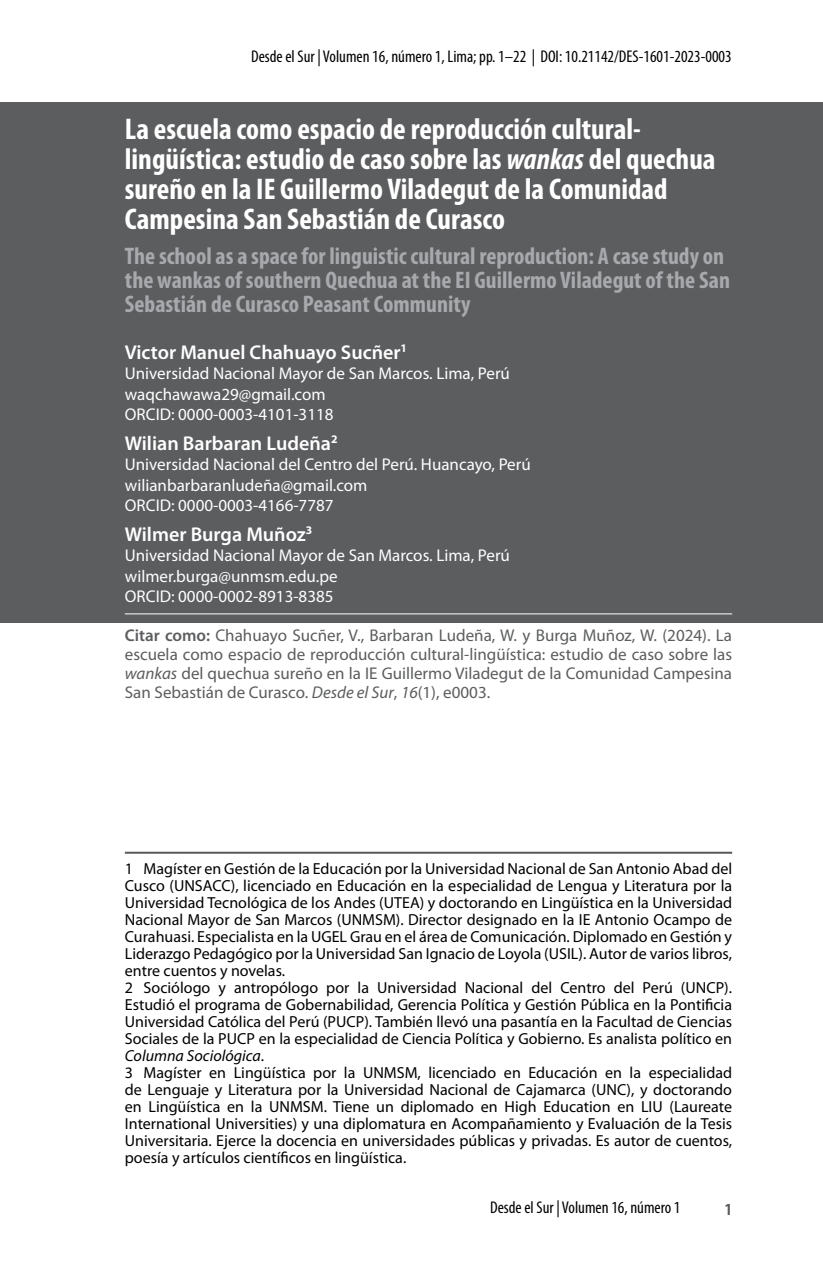
<style>
.page{position:relative;width:823px;height:1265px;background:#fff}
.page>*{position:absolute;margin:0;border:0;box-sizing:border-box;transform-origin:0 0}
.t1{font:700 condensed 30px/30px "Myriad Pro";color:#fff}
.t2{font:700 condensed 24px/24px "Myriad Pro";color:#a7a9ac}
.t3{font:600 20px "Myriad Pro";color:#fff}
.t4{font:17px/20.4px "Myriad Pro";color:#fff}
.t5{font:17px/19px "Myriad Pro";color:#5c5d5f;text-align:justify}
.t6{font:condensed 17px "Myriad Pro";color:#000}
.t7{font:700 condensed 17px "Myriad Pro";color:#5c5d5f}
.t8{font:16px/17px "Myriad Pro";color:#000}
.s1{font-style:italic}
.s2{font-weight:600}
</style>
<div class="page">
<div style="left:0;top:102px;width:822px;height:520px;background:#5c5d5f"></div>
<hr style="left:125px;top:613px;width:606px;height:1px;background:#fff">
<hr style="left:125px;top:851px;width:606px;height:2px;background:#58585b">
<p class="t6" style="left:251px;top:46px;width:482px">Desde el Sur | Volumen 16, número 1, Lima; pp. 1–22 | DOI: 10.21142/DES-1601-2023-0003</p>
<h1 class="t1" style="left:125px;top:113px;width:592px">La escuela como espacio de reproducción cultural&shy;lingüística: estudio de caso sobre las <span class="s1">wankas</span> del quechua sureño en la IE Guillermo Viladegut de la Comunidad Campesina San Sebastián de Curasco</h1>
<h2 class="t2" style="left:125px;top:244px;width:606px">The school as a space for linguistic cultural reproduction: A case study on the wankas of southern Quechua at the EI Guillermo Viladegut of the San<br>Sebastián de Curasco Peasant Community</h2>
<p class="t3" style="left:125px;top:339px;width:283px">Victor Manuel Chahuayo Sucñer<sup>1</sup></p>
<p class="t4" style="left:125px;top:363px;width:386px">Universidad Nacional Mayor de San Marcos. Lima, Perú waqchawawa29@gmail.com<br>ORCID: 0000-0003-4101-3118</p>
<p class="t3" style="left:125px;top:430px;width:214px">Wilian Barbaran Ludeña<sup>2</sup></p>
<p class="t4" style="left:125px;top:454px;width:407px">Universidad Nacional del Centro del Perú. Huancayo, Perú wilianbarbaranludeña@gmail.com<br>ORCID: 0000-0003-4166-7787</p>
<p class="t3" style="left:125px;top:521px;width:189px">Wilmer Burga Muñoz<sup>3</sup></p>
<p class="t4" style="left:125px;top:545px;width:386px">Universidad Nacional Mayor de San Marcos. Lima, Perú wilmer.burga@unmsm.edu.pe<br>ORCID: 0000-0002-8913-8385</p>
<p class="t5" style="left:125px;top:625px;width:608px"><span class="s2">Citar como:</span> Chahuayo Sucñer, V., Barbaran Ludeña, W. y Burga Muñoz, W. (2024). La escuela como espacio de reproducción cultural-lingüística: estudio de caso sobre las <span class="s1">wankas</span> del quechua sureño en la IE Guillermo Viladegut de la Comunidad Campesina San Sebastián de Curasco. <span class="s1">Desde el Sur</span>, <span class="s1">16</span>(1), e0003.</p>
<p class="t8" style="left:125px;top:859px;width:608px">1 Magíster en Gestión de la Educación por la Universidad Nacional de San Antonio Abad del Cusco (UNSACC), licenciado en Educación en la especialidad de Lengua y Literatura por la Universidad Tecnológica de los Andes (UTEA) y doctorando en Lingüística en la Universidad Nacional Mayor de San Marcos (UNMSM). Director designado en la IE Antonio Ocampo de Curahuasi. Especialista en la UGEL Grau en el área de Comunicación. Diplomado en Gestión y Liderazgo Pedagógico por la Universidad San Ignacio de Loyola (USIL). Autor de varios libros, entre cuentos y novelas.<br>2 Sociólogo y antropólogo por la Universidad Nacional del Centro del Perú (UNCP).<br>Estudió el programa de Gobernabilidad, Gerencia Política y Gestión Pública en la Pontificia Universidad Católica del Perú (PUCP). También llevó una pasantía en la Facultad de Ciencias Sociales de la PUCP en la especialidad de Ciencia Política y Gobierno. Es analista político en <span class="s1">Columna Sociológica</span>.<br>3 Magíster en Lingüística por la UNMSM, licenciado en Educación en la especialidad de Lenguaje y Literatura por la Universidad Nacional de Cajamarca (UNC), y doctorando en Lingüística en la UNMSM. Tiene un diplomado en High Education en LIU (Laureate International Universities) y una diplomatura en Acompañamiento y Evaluación de la Tesis Universitaria. Ejerce la docencia en universidades públicas y privadas. Es autor de cuentos, poesía y artículos científicos en lingüística.</p>
<p class="t6" style="left:489px;top:1196px;width:192px">Desde el Sur | Volumen 16, número 1</p>
<p class="t7" style="left:724px;top:1198px;width:9px">1</p>
</div>
